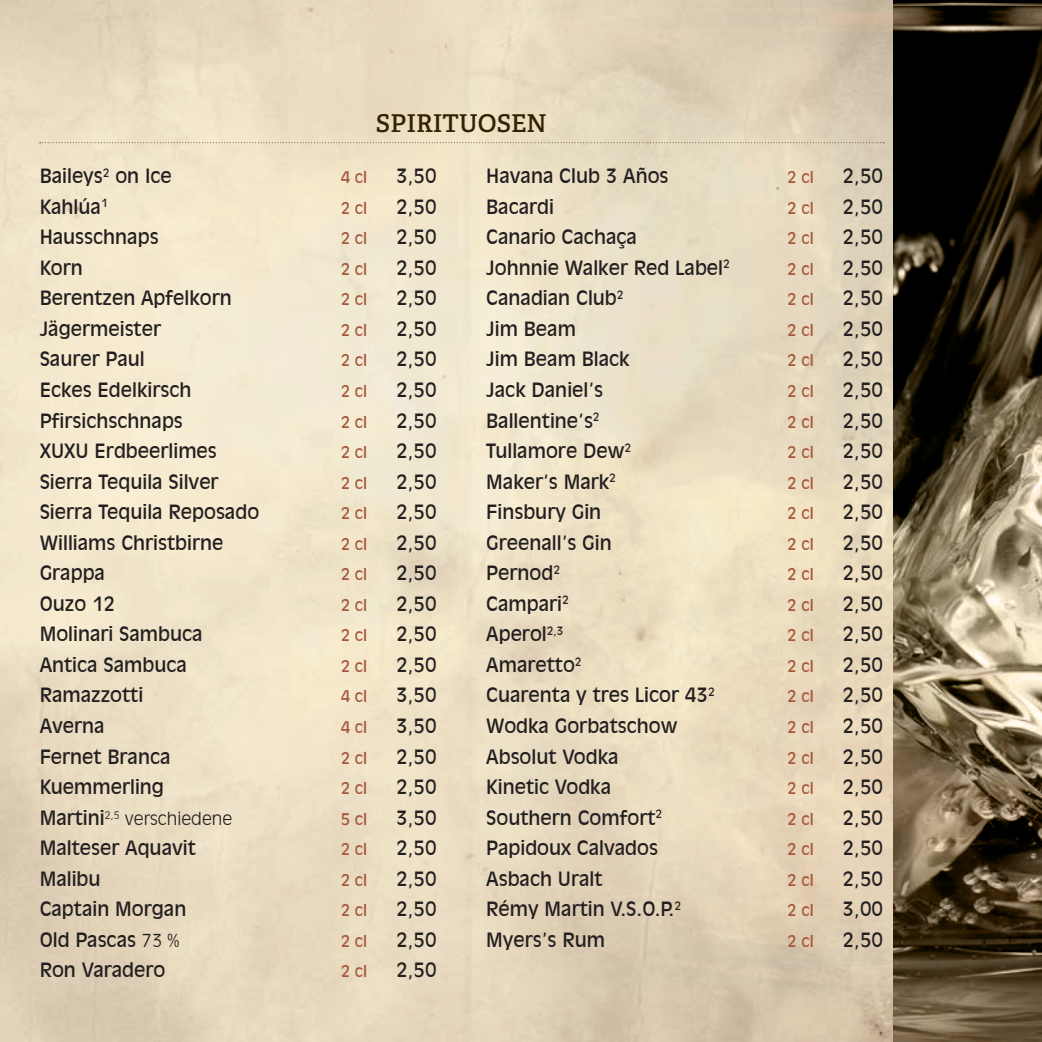
<style>
.page{position:relative;width:1042px;height:1042px;background:#fff}
.page>*{position:absolute;margin:0;border:0;box-sizing:border-box;transform-origin:0 0}
.t1{font:24.5px "Adelle PE Sb";color:#332101}
.t2{font:19.25px "Incised 901 BT";color:#231f20}
.t3{font:300 17.5px "Incised 901 BT";color:#231f20}
.t4{font:15.75px "Incised 901 BT";color:#a6573b}
.s1{font-weight:400;font-size:19.25px}
.s2{font-weight:300;font-size:17.5px}
</style>
<div class="page">
<div style="left:35px;top:987px;width:134px;height:55px;background:#d8c8af"></div>
<img style="left:92px;top:0;width:801px;height:1042px">
<img style="left:893px;top:0;width:149px;height:1042px">
<svg style="left:40px;top:142px;width:844px;height:1px"></svg>
<p class="t1" style="left:376px;top:105px;width:173px">SPIRITUOSEN</p>
<p class="t2" style="left:486px;top:165px;width:184px">Havana Club 3 Años</p>
<p class="t4" style="left:787px;top:168px;width:28px">2 cl</p>
<p class="t2" style="left:842px;top:165px;width:42px">2,50</p>
<p class="t2" style="left:486px;top:195px;width:69px">Bacardi</p>
<p class="t4" style="left:787px;top:199px;width:28px">2 cl</p>
<p class="t2" style="left:842px;top:195px;width:42px">2,50</p>
<p class="t2" style="left:486px;top:226px;width:152px">Canario Cachaça</p>
<p class="t4" style="left:787px;top:229px;width:28px">2 cl</p>
<p class="t2" style="left:842px;top:226px;width:42px">2,50</p>
<p class="t2" style="left:486px;top:256px;width:245px">Johnnie Walker Red Label<sup>2</sup></p>
<p class="t4" style="left:787px;top:260px;width:28px">2 cl</p>
<p class="t2" style="left:842px;top:256px;width:42px">2,50</p>
<p class="t2" style="left:486px;top:287px;width:139px">Canadian Club<sup>2</sup></p>
<p class="t4" style="left:787px;top:290px;width:28px">2 cl</p>
<p class="t2" style="left:842px;top:287px;width:42px">2,50</p>
<p class="t2" style="left:486px;top:317px;width:91px">Jim Beam</p>
<p class="t4" style="left:787px;top:321px;width:28px">2 cl</p>
<p class="t2" style="left:842px;top:317px;width:42px">2,50</p>
<p class="t2" style="left:486px;top:348px;width:145px">Jim Beam Black</p>
<p class="t4" style="left:787px;top:351px;width:28px">2 cl</p>
<p class="t2" style="left:842px;top:348px;width:42px">2,50</p>
<p class="t2" style="left:486px;top:378px;width:118px">Jack Daniel’s</p>
<p class="t4" style="left:787px;top:382px;width:28px">2 cl</p>
<p class="t2" style="left:842px;top:378px;width:42px">2,50</p>
<p class="t2" style="left:486px;top:409px;width:115px">Ballentine’s<sup>2</sup></p>
<p class="t4" style="left:787px;top:412px;width:28px">2 cl</p>
<p class="t2" style="left:842px;top:409px;width:42px">2,50</p>
<p class="t2" style="left:486px;top:439px;width:146px">Tullamore Dew<sup>2</sup></p>
<p class="t4" style="left:787px;top:443px;width:28px">2 cl</p>
<p class="t2" style="left:842px;top:439px;width:42px">2,50</p>
<p class="t2" style="left:486px;top:470px;width:131px">Maker’s Mark<sup>2</sup></p>
<p class="t4" style="left:787px;top:473px;width:28px">2 cl</p>
<p class="t2" style="left:842px;top:470px;width:42px">2,50</p>
<p class="t2" style="left:486px;top:501px;width:116px">Finsbury Gin</p>
<p class="t4" style="left:787px;top:504px;width:28px">2 cl</p>
<p class="t2" style="left:842px;top:501px;width:42px">2,50</p>
<p class="t2" style="left:486px;top:531px;width:127px">Greenall’s Gin</p>
<p class="t4" style="left:787px;top:534px;width:28px">2 cl</p>
<p class="t2" style="left:842px;top:531px;width:42px">2,50</p>
<p class="t2" style="left:486px;top:562px;width:75px">Pernod<sup>2</sup></p>
<p class="t4" style="left:787px;top:565px;width:28px">2 cl</p>
<p class="t2" style="left:842px;top:562px;width:42px">2,50</p>
<p class="t2" style="left:486px;top:592px;width:84px">Campari<sup>2</sup></p>
<p class="t4" style="left:787px;top:596px;width:28px">2 cl</p>
<p class="t2" style="left:842px;top:592px;width:42px">2,50</p>
<p class="t2" style="left:486px;top:623px;width:79px">Aperol<sup>2,3</sup></p>
<p class="t4" style="left:787px;top:626px;width:28px">2 cl</p>
<p class="t2" style="left:842px;top:623px;width:42px">2,50</p>
<p class="t2" style="left:486px;top:653px;width:97px">Amaretto<sup>2</sup></p>
<p class="t4" style="left:787px;top:657px;width:28px">2 cl</p>
<p class="t2" style="left:842px;top:653px;width:42px">2,50</p>
<p class="t2" style="left:486px;top:684px;width:230px">Cuarenta y tres Licor 43<sup>2</sup></p>
<p class="t4" style="left:787px;top:687px;width:28px">2 cl</p>
<p class="t2" style="left:842px;top:684px;width:42px">2,50</p>
<p class="t2" style="left:486px;top:714px;width:193px">Wodka Gorbatschow</p>
<p class="t4" style="left:787px;top:718px;width:28px">2 cl</p>
<p class="t2" style="left:842px;top:714px;width:42px">2,50</p>
<p class="t2" style="left:486px;top:745px;width:134px">Absolut Vodka</p>
<p class="t4" style="left:787px;top:748px;width:28px">2 cl</p>
<p class="t2" style="left:842px;top:745px;width:42px">2,50</p>
<p class="t2" style="left:486px;top:775px;width:126px">Kinetic Vodka</p>
<p class="t4" style="left:787px;top:779px;width:28px">2 cl</p>
<p class="t2" style="left:842px;top:775px;width:42px">2,50</p>
<p class="t2" style="left:486px;top:806px;width:177px">Southern Comfort<sup>2</sup></p>
<p class="t4" style="left:787px;top:809px;width:28px">2 cl</p>
<p class="t2" style="left:842px;top:806px;width:42px">2,50</p>
<p class="t2" style="left:486px;top:837px;width:173px">Papidoux Calvados</p>
<p class="t4" style="left:787px;top:840px;width:28px">2 cl</p>
<p class="t2" style="left:842px;top:836px;width:42px">2,50</p>
<p class="t2" style="left:486px;top:867px;width:118px">Asbach Uralt</p>
<p class="t4" style="left:787px;top:870px;width:28px">2 cl</p>
<p class="t2" style="left:842px;top:867px;width:42px">2,50</p>
<p class="t2" style="left:486px;top:898px;width:196px">Rémy Martin V.S.O.P.<sup>2</sup></p>
<p class="t4" style="left:787px;top:901px;width:28px">2 cl</p>
<p class="t2" style="left:842px;top:898px;width:42px">3,00</p>
<p class="t2" style="left:486px;top:928px;width:120px">Myers’s Rum</p>
<p class="t4" style="left:787px;top:931px;width:28px">2 cl</p>
<p class="t2" style="left:842px;top:928px;width:42px">2,50</p>
<p class="t2" style="left:40px;top:165px;width:134px">Baileys<sup>2</sup> on Ice</p>
<p class="t4" style="left:341px;top:168px;width:28px">4 cl</p>
<p class="t2" style="left:396px;top:165px;width:42px">3,50</p>
<p class="t2" style="left:40px;top:195px;width:70px">Kahlúa<sup>1</sup></p>
<p class="t4" style="left:341px;top:199px;width:28px">2 cl</p>
<p class="t2" style="left:396px;top:195px;width:42px">2,50</p>
<p class="t2" style="left:40px;top:226px;width:120px">Hausschnaps</p>
<p class="t4" style="left:341px;top:229px;width:28px">2 cl</p>
<p class="t2" style="left:396px;top:226px;width:42px">2,50</p>
<p class="t2" style="left:40px;top:256px;width:45px">Korn</p>
<p class="t4" style="left:341px;top:260px;width:28px">2 cl</p>
<p class="t2" style="left:396px;top:256px;width:42px">2,50</p>
<p class="t2" style="left:40px;top:287px;width:194px">Berentzen Apfelkorn</p>
<p class="t4" style="left:341px;top:290px;width:28px">2 cl</p>
<p class="t2" style="left:396px;top:287px;width:42px">2,50</p>
<p class="t2" style="left:40px;top:317px;width:123px">Jägermeister</p>
<p class="t4" style="left:341px;top:321px;width:28px">2 cl</p>
<p class="t2" style="left:396px;top:317px;width:42px">2,50</p>
<p class="t2" style="left:40px;top:348px;width:107px">Saurer Paul</p>
<p class="t4" style="left:341px;top:351px;width:28px">2 cl</p>
<p class="t2" style="left:396px;top:348px;width:42px">2,50</p>
<p class="t2" style="left:40px;top:378px;width:153px">Eckes Edelkirsch</p>
<p class="t4" style="left:341px;top:382px;width:28px">2 cl</p>
<p class="t2" style="left:396px;top:378px;width:42px">2,50</p>
<p class="t2" style="left:40px;top:409px;width:145px">Pfirsichschnaps</p>
<p class="t4" style="left:341px;top:412px;width:28px">2 cl</p>
<p class="t2" style="left:396px;top:409px;width:42px">2,50</p>
<p class="t2" style="left:40px;top:439px;width:179px">XUXU Erdbeerlimes</p>
<p class="t4" style="left:341px;top:443px;width:28px">2 cl</p>
<p class="t2" style="left:396px;top:439px;width:42px">2,50</p>
<p class="t2" style="left:40px;top:470px;width:180px">Sierra Tequila Silver</p>
<p class="t4" style="left:341px;top:473px;width:28px">2 cl</p>
<p class="t2" style="left:396px;top:470px;width:42px">2,50</p>
<p class="t2" style="left:40px;top:501px;width:221px">Sierra Tequila Reposado</p>
<p class="t4" style="left:341px;top:504px;width:28px">2 cl</p>
<p class="t2" style="left:396px;top:501px;width:42px">2,50</p>
<p class="t2" style="left:40px;top:531px;width:185px">Williams Christbirne</p>
<p class="t4" style="left:341px;top:534px;width:28px">2 cl</p>
<p class="t2" style="left:396px;top:531px;width:42px">2,50</p>
<p class="t2" style="left:40px;top:562px;width:67px">Grappa</p>
<p class="t4" style="left:341px;top:565px;width:28px">2 cl</p>
<p class="t2" style="left:396px;top:562px;width:42px">2,50</p>
<p class="t2" style="left:40px;top:592px;width:77px">Ouzo 12</p>
<p class="t4" style="left:341px;top:596px;width:28px">2 cl</p>
<p class="t2" style="left:396px;top:592px;width:42px">2,50</p>
<p class="t2" style="left:40px;top:623px;width:165px">Molinari Sambuca</p>
<p class="t4" style="left:341px;top:626px;width:28px">2 cl</p>
<p class="t2" style="left:396px;top:623px;width:42px">2,50</p>
<p class="t2" style="left:40px;top:653px;width:149px">Antica Sambuca</p>
<p class="t4" style="left:341px;top:657px;width:28px">2 cl</p>
<p class="t2" style="left:396px;top:653px;width:42px">2,50</p>
<p class="t2" style="left:40px;top:684px;width:105px">Ramazzotti</p>
<p class="t4" style="left:341px;top:687px;width:28px">4 cl</p>
<p class="t2" style="left:396px;top:684px;width:42px">3,50</p>
<p class="t2" style="left:40px;top:714px;width:67px">Averna</p>
<p class="t4" style="left:341px;top:718px;width:28px">4 cl</p>
<p class="t2" style="left:396px;top:714px;width:42px">3,50</p>
<p class="t2" style="left:40px;top:745px;width:132px">Fernet Branca</p>
<p class="t4" style="left:341px;top:748px;width:28px">2 cl</p>
<p class="t2" style="left:396px;top:745px;width:42px">2,50</p>
<p class="t2" style="left:40px;top:775px;width:126px">Kuemmerling</p>
<p class="t4" style="left:341px;top:779px;width:28px">2 cl</p>
<p class="t2" style="left:396px;top:775px;width:42px">2,50</p>
<p class="t3" style="left:40px;top:808px;width:194px"><span class="s1">Martini</span><sup>2,5</sup> verschiedene</p>
<p class="t4" style="left:341px;top:809px;width:28px">5 cl</p>
<p class="t2" style="left:396px;top:806px;width:42px">3,50</p>
<p class="t2" style="left:40px;top:837px;width:158px">Malteser Aquavit</p>
<p class="t4" style="left:341px;top:840px;width:28px">2 cl</p>
<p class="t2" style="left:396px;top:836px;width:42px">2,50</p>
<p class="t2" style="left:40px;top:867px;width:62px">Malibu</p>
<p class="t4" style="left:341px;top:870px;width:28px">2 cl</p>
<p class="t2" style="left:396px;top:867px;width:42px">2,50</p>
<p class="t2" style="left:40px;top:898px;width:148px">Captain Morgan</p>
<p class="t4" style="left:341px;top:901px;width:28px">2 cl</p>
<p class="t2" style="left:396px;top:898px;width:42px">2,50</p>
<p class="t2" style="left:40px;top:928px;width:141px">Old Pascas <span class="s2">73 %</span></p>
<p class="t4" style="left:341px;top:931px;width:28px">2 cl</p>
<p class="t2" style="left:396px;top:928px;width:42px">2,50</p>
<p class="t2" style="left:40px;top:959px;width:127px">Ron Varadero</p>
<p class="t4" style="left:341px;top:962px;width:28px">2 cl</p>
<p class="t2" style="left:396px;top:959px;width:42px">2,50</p>
</div>
